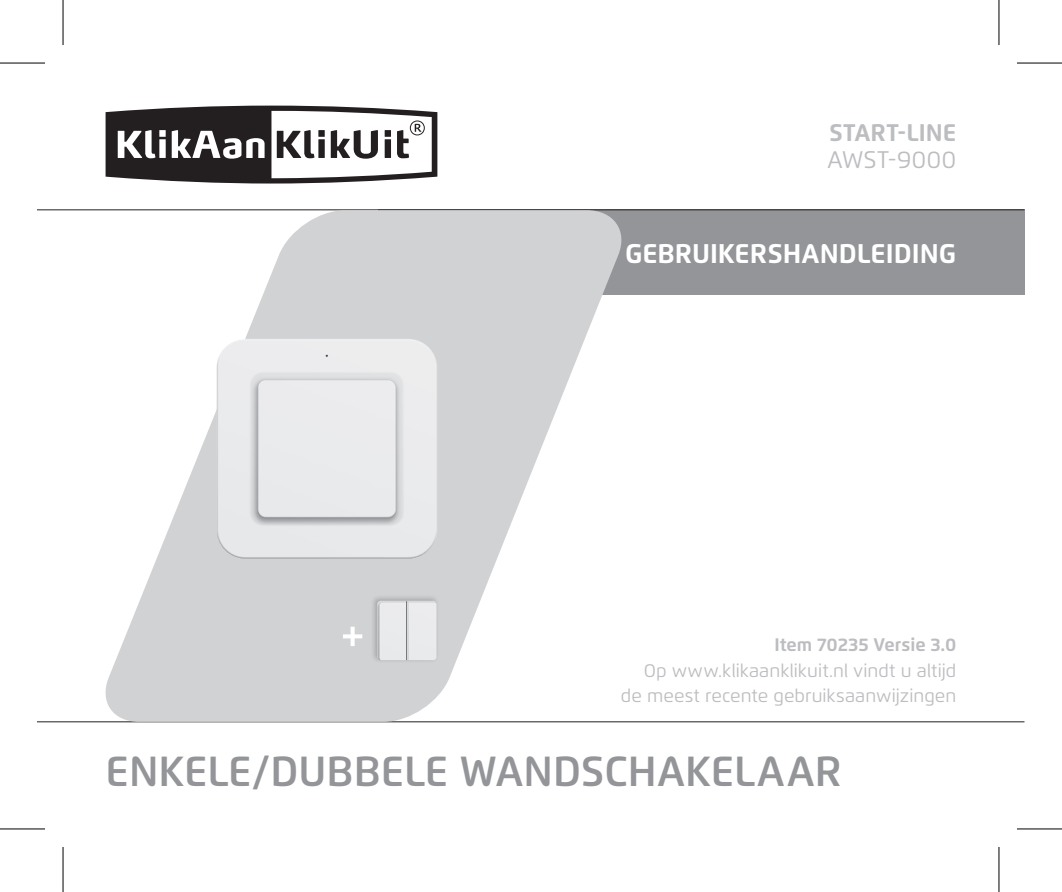
<style>
.page{position:relative;width:1062px;height:892px;background:#fff}
.page>*{position:absolute;margin:0;border:0;box-sizing:border-box;transform-origin:0 0}
.t1{font:600 42px "Flexo";color:#939598}
.t2{font:700 27px "Flexo";color:#fff}
.t3{font:700 24px "Flexo";color:#bcbdc0}
.t4{font:24px "Flexo";color:#bcbdc0}
.t5{font:18.3px "Flexo";color:#bcbdc0}
.t6{font:700 18.3px "Flexo";color:#bcbdc0}
</style>
<div class="page">
<div style="left:378px;top:210px;width:646px;height:85px;background:#939598"></div>
<hr style="left:37px;top:209px;width:987px;height:1px;background:#231f20">
<hr style="left:37px;top:721px;width:987px;height:1px;background:#231f20">
<svg style="left:106px;top:106px;width:331px;height:77px"></svg>
<svg style="left:99px;top:210px;width:529px;height:511px;fill:#d1d2d4"></svg>
<img style="left:184px;top:306px;width:284px;height:275px">
<div style="left:371px;top:594px;width:68px;height:68px;background:#231f20;opacity:.25"></div>
<img style="left:377px;top:600px;width:59px;height:60px">
<svg style="left:343px;top:626px;width:19px;height:20px"></svg>
<hr style="left:406px;top:601px;width:1px;height:59px;background:#6c6d70">
<svg style="left:0;top:829px;width:45px;height:1px"></svg>
<svg style="left:1017px;top:829px;width:44px;height:1px"></svg>
<hr style="left:0;top:62px;width:45px;height:2px;background:#000">
<hr style="left:1016px;top:62px;width:45px;height:2px;background:#000">
<hr style="left:0;top:828px;width:45px;height:1px;background:#000">
<hr style="left:1016px;top:828px;width:45px;height:1px;background:#000">
<hr style="left:62px;top:0;width:2px;height:45px;background:#000">
<hr style="left:62px;top:846px;width:2px;height:45px;background:#000">
<hr style="left:998px;top:0;width:1px;height:45px;background:#000">
<hr style="left:998px;top:846px;width:1px;height:45px;background:#000">
<p class="t3" style="left:829px;top:117px;width:128px">START-LINE</p>
<p class="t4" style="left:827px;top:145px;width:131px">AWST-9000</p>
<p class="t2" style="left:625px;top:237px;width:333px">GEBRUIKERSHANDLEIDING</p>
<p class="t6" style="left:774px;top:633px;width:183px">Item 70235 Versie 3.0</p>
<p class="t5" style="left:643px;top:659px;width:314px">Op www.klikaanklikuit.nl vindt u altijd</p>
<p class="t5" style="left:621px;top:684px;width:337px">de meest recente gebruiksaanwijzingen</p>
<p class="t1" style="left:106px;top:746px;width:737px">ENKELE/DUBBELE WANDSCHAKELAAR</p>
</div>
